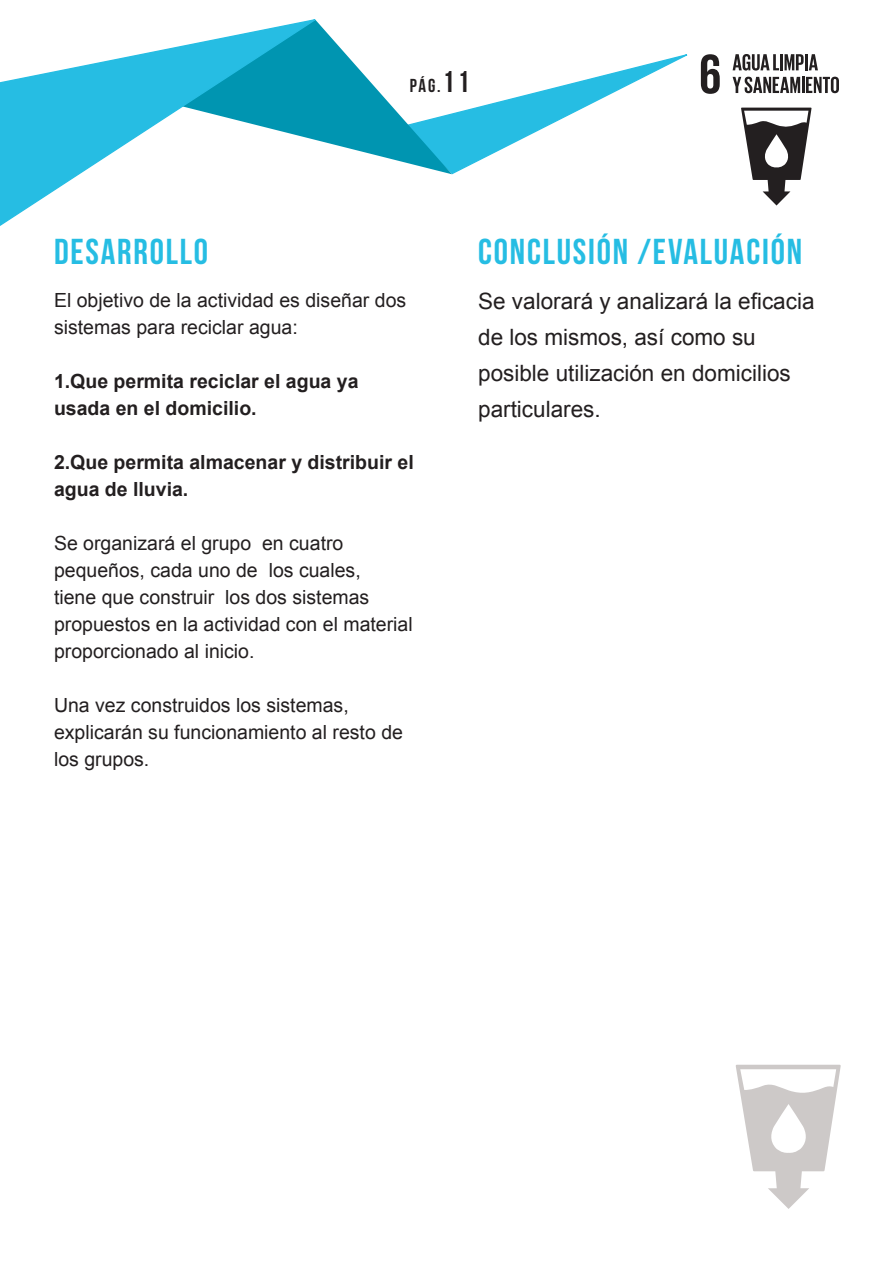
<style>
.page{position:relative;width:893px;height:1263px;background:#fff}
.page>*{position:absolute;margin:0;border:0;box-sizing:border-box;transform-origin:0 0}
.t1{font:36px "Bebas Neue";letter-spacing:.05em;color:#26bde3}
.t2{font:22.5px/36px "Arial";color:#231f20}
.t3{font:19.5px/27px "Arial";color:#231f20}
.t4{font:700 19.5px/27px "Arial";color:#231f20}
.t5{font:18.75px "Bebas Neue";color:#231f20}
.s1{font-size:30px}
</style>
<div class="page">
<svg style="left:321px;top:26px;width:367px;height:149px"></svg>
<svg style="left:0;top:19px;width:321px;height:207px"></svg>
<svg style="left:733px;top:54px;width:85px;height:17px"></svg>
<svg style="left:701px;top:54px;width:19px;height:40px"></svg>
<svg style="left:741px;top:108px;width:70px;height:98px"></svg>
<svg style="left:733px;top:77px;width:106px;height:16px"></svg>
<svg style="left:736px;top:1065px;width:105px;height:144px"></svg>
<p class="t5" style="left:410px;top:75px;width:61px">pág.<span class="s1">11</span></p>
<p class="t1" style="left:54px;top:232px;width:156px">DESARROLLO</p>
<p class="t3" style="left:54px;top:287px;width:354px">El objetivo de la actividad es diseñar dos sistemas para reciclar agua:</p>
<p class="t4" style="left:54px;top:368px;width:306px">1.Que permita reciclar el agua ya usada en el domicilio.</p>
<p class="t4" style="left:54px;top:449px;width:361px">2.Que permita almacenar y distribuir el agua de lluvia.</p>
<p class="t3" style="left:54px;top:530px;width:360px">Se organizará el grupo en cuatro pequeños, cada uno de los cuales,<br>tiene que construir los dos sistemas propuestos en la actividad con el material proporcionado al inicio.</p>
<p class="t3" style="left:54px;top:692px;width:350px">Una vez construidos los sistemas, explicarán su funcionamiento al resto de los grupos.</p>
<p class="t1" style="left:478px;top:232px;width:325px">CONCLUSIÓN /EVALUACIÓN</p>
<p class="t2" style="left:478px;top:283px;width:338px">Se valorará y analizará la eficacia de los mismos, así como su posible utilización en domicilios particulares.</p>
</div>
